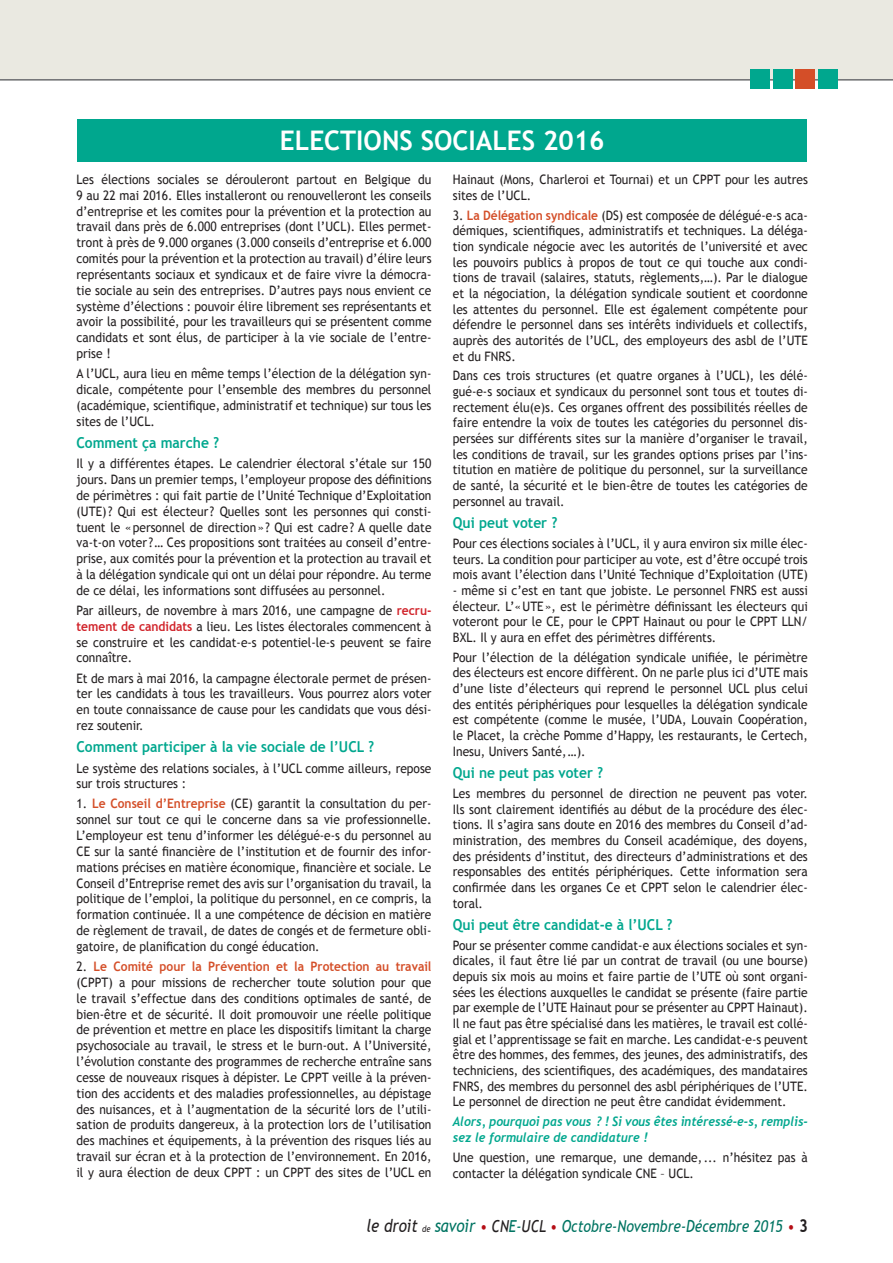
<style>
.page{position:relative;width:893px;height:1263px;background:#fff}
.page>*{position:absolute;margin:0;border:0;box-sizing:border-box;transform-origin:0 0}
.t1{font:700 27px "Trebuchet MS";color:#fff}
.t2{font:italic 16.5px "Trebuchet MS";color:#007462;scale:.85 1}
.t3{font:700 15px "Trebuchet MS";color:#00a78e;scale:.92 1}
.t4{font:13.05px/15.9px "Trebuchet MS";color:#231f20;text-align:justify;scale:.92 1}
.t5{font:italic 700 13.05px/15.6px "Trebuchet";color:#00a78e;scale:.92 1}
.s1{font-weight:700;color:#d1232a}
.s2{font-weight:700;color:#d44e28}
.s3{font-size:17.85px;color:#231f20}
.s4{font-size:9px;color:#231f20}
.s5{font-size:17.85px}
.s6{color:#b50e16}
.s7{color:#231f20}
.s8{font-weight:700;font-style:normal;font-size:17.85px;color:#231f20}
</style>
<div class="page">
<div style="left:0;top:0;width:893px;height:80px;background:#eae9e1"></div>
<hr style="left:0;top:79px;width:893px;height:2px;background:#6c6d70">
<div style="left:751px;top:69px;width:19px;height:19px;background:#00a78e"></div>
<div style="left:773px;top:69px;width:19px;height:19px;background:#00a78e"></div>
<div style="left:796px;top:69px;width:19px;height:19px;background:#d44e28"></div>
<div style="left:818px;top:69px;width:19px;height:19px;background:#00a78e"></div>
<div style="left:77px;top:119px;width:730px;height:43px;background:#00a78e"></div>
<h1 class="t1" style="left:280px;top:123px;width:326px">ELECTIONS SOCIALES 2016</h1>
<p class="t4" style="left:77px;top:172px;width:387px">Les élections sociales se dérouleront partout en Belgique du 9 au 22 mai 2016. Elles installeront ou renouvelleront les conseils d’entreprise et les comites pour la prévention et la protection au travail dans près de 6.000 entreprises (dont l’UCL). Elles permet&shy;tront à près de 9.000 organes (3.000 conseils d’entreprise et 6.000 comités pour la prévention et la protection au travail) d’élire leurs représentants sociaux et syndicaux et de faire vivre la démocra&shy;tie sociale au sein des entreprises. D’autres pays nous envient ce système d’élections : pouvoir élire librement ses représentants et avoir la possibilité, pour les travailleurs qui se présentent comme candidats et sont élus, de participer à la vie sociale de l’entre&shy;prise !</p>
<p class="t4" style="left:77px;top:366px;width:387px">A l’UCL, aura lieu en même temps l’élection de la délégation syn&shy;dicale, compétente pour l’ensemble des membres du personnel (académique, scientifique, administratif et technique) sur tous les sites de l’UCL.</p>
<p class="t3" style="left:77px;top:433px;width:157px">Comment ça marche ?</p>
<p class="t4" style="left:77px;top:456px;width:387px">Il y a différentes étapes. Le calendrier électoral s’étale sur 150 jours. Dans un premier temps, l’employeur propose des définitions de périmètres : qui fait partie de l’Unité Technique d’Exploitation (UTE)? Qui est électeur? Quelles sont les personnes qui consti&shy;tuent le «personnel de direction»? Qui est cadre? A quelle date va-t-on voter?… Ces propositions sont traitées au conseil d’entre&shy;prise, aux comités pour la prévention et la protection au travail et à la délégation syndicale qui ont un délai pour répondre. Au terme de ce délai, les informations sont diffusées au personnel.</p>
<p class="t4" style="left:77px;top:603px;width:387px">Par ailleurs, de novembre à mars 2016, une campagne de <span class="s1">recru&shy;tement de candidats</span> a lieu. Les listes électorales commencent à se construire et les candidat-e-s potentiel-le-s peuvent se faire connaître.</p>
<p class="t4" style="left:77px;top:670px;width:387px">Et de mars à mai 2016, la campagne électorale permet de présen&shy;ter les candidats à tous les travailleurs. Vous pourrez alors voter en toute connaissance de cause pour les candidats que vous dési&shy;rez soutenir.</p>
<p class="t3" style="left:77px;top:738px;width:325px">Comment participer à la vie sociale de l’UCL ?</p>
<p class="t4" style="left:77px;top:760px;width:387px">Le système des relations sociales, à l’UCL comme ailleurs, repose sur trois structures :</p>
<p class="t4" style="left:77px;top:796px;width:387px">1. <span class="s2">Le Conseil d’Entreprise</span> (CE) garantit la consultation du per&shy;sonnel sur tout ce qui le concerne dans sa vie professionnelle.<br>L’employeur est tenu d’informer les délégué-e-s du personnel au CE sur la santé financière de l’institution et de fournir des infor&shy;mations précises en matière économique, financière et sociale. Le Conseil d’Entreprise remet des avis sur l’organisation du travail, la politique de l’emploi, la politique du personnel, en ce compris, la formation continuée. Il a une compétence de décision en matière de règlement de travail, de dates de congés et de fermeture obli&shy;gatoire, de planification du congé éducation.</p>
<p class="t4" style="left:77px;top:959px;width:387px">2. <span class="s2">Le Comité pour la Prévention et la Protection au travail </span>(CPPT) a pour missions de rechercher toute solution pour que le travail s’effectue dans des conditions optimales de santé, de bien-être et de sécurité. Il doit promouvoir une réelle politique de prévention et mettre en place les dispositifs limitant la charge psychosociale au travail, le stress et le burn-out. A l’Université, l’évolution constante des programmes de recherche entraîne sans cesse de nouveaux risques à dépister. Le CPPT veille à la préven&shy;tion des accidents et des maladies professionnelles, au dépistage des nuisances, et à l’augmentation de la sécurité lors de l’utili&shy;sation de produits dangereux, à la protection lors de l’utilisation des machines et équipements, à la prévention des risques liés au travail sur écran et à la protection de l’environnement. En 2016, il y aura élection de deux CPPT : un CPPT des sites de l’UCL en</p>
<p class="t4" style="left:453px;top:172px;width:387px">Hainaut (Mons, Charleroi et Tournai) et un CPPT pour les autres sites de l’UCL.</p>
<p class="t4" style="left:453px;top:207px;width:387px">3. <span class="s2">La Délégation syndicale</span> (DS) est composée de délégué-e-s aca&shy;démiques, scientifiques, administratifs et techniques. La déléga&shy;tion syndicale négocie avec les autorités de l’université et avec les pouvoirs publics à propos de tout ce qui touche aux condi&shy;tions de travail (salaires, statuts, règlements,…). Par le dialogue et la négociation, la délégation syndicale soutient et coordonne les attentes du personnel. Elle est également compétente pour défendre le personnel dans ses intérêts individuels et collectifs, auprès des autorités de l’UCL, des employeurs des asbl de l’UTE et du FNRS.</p>
<p class="t4" style="left:453px;top:368px;width:387px">Dans ces trois structures (et quatre organes à l’UCL), les délé&shy;gué-e-s sociaux et syndicaux du personnel sont tous et toutes di&shy;rectement élu(e)s. Ces organes offrent des possibilités réelles de faire entendre la voix de toutes les catégories du personnel dis&shy;persées sur différents sites sur la manière d’organiser le travail, les conditions de travail, sur les grandes options prises par l’ins&shy;titution en matière de politique du personnel, sur la surveillance de santé, la sécurité et le bien-être de toutes les catégories de personnel au travail.</p>
<p class="t3" style="left:453px;top:513px;width:115px">Qui peut voter ?</p>
<p class="t4" style="left:453px;top:536px;width:387px">Pour ces élections sociales à l’UCL, il y aura environ six mille élec&shy;teurs. La condition pour participer au vote, est d’être occupé trois mois avant l’élection dans l’Unité Technique d’Exploitation (UTE)</p>
<p class="t4" style="left:453px;top:583px;width:387px">- même si c’est en tant que jobiste. Le personnel FNRS est aussi électeur. L’«UTE», est le périmètre définissant les électeurs qui voteront pour le CE, pour le CPPT Hainaut ou pour le CPPT LLN/ BXL. Il y aura en effet des périmètres différents.</p>
<p class="t4" style="left:453px;top:649px;width:387px">Pour l’élection de la délégation syndicale unifiée, le périmètre des électeurs est encore diffèrent. On ne parle plus ici d’UTE mais d’une liste d’électeurs qui reprend le personnel UCL plus celui des entités périphériques pour lesquelles la délégation syndicale est compétente (comme le musée, l’UDA, Louvain Coopération, le Placet, la crèche Pomme d’Happy, les restaurants, le Certech, Inesu, Univers Santé,…).</p>
<p class="t3" style="left:453px;top:763px;width:165px">Qui ne peut pas voter ?</p>
<p class="t4" style="left:453px;top:786px;width:387px">Les membres du personnel de direction ne peuvent pas voter.<br>Ils sont clairement identifiés au début de la procédure des élec&shy;tions. Il s’agira sans doute en 2016 des membres du Conseil d’ad&shy;ministration, des membres du Conseil académique, des doyens, des présidents d’institut, des directeurs d’administrations et des responsables des entités périphériques. Cette information sera confirmée dans les organes Ce et CPPT selon le calendrier élec&shy;toral.</p>
<p class="t3" style="left:453px;top:915px;width:240px">Qui peut être candidat-e à l’UCL ?</p>
<p class="t4" style="left:453px;top:937px;width:387px">Pour se présenter comme candidat-e aux élections sociales et syn&shy;dicales, il faut être lié par un contrat de travail (ou une bourse) depuis six mois au moins et faire partie de l’UTE où sont organi&shy;sées les élections auxquelles le candidat se présente (faire partie par exemple de l’UTE Hainaut pour se présenter au CPPT Hainaut).<br>Il ne faut pas être spécialisé dans les matières, le travail est collé&shy;gial et l’apprentissage se fait en marche. Les candidat-e-s peuvent être des hommes, des femmes, des jeunes, des administratifs, des techniciens, des scientifiques, des académiques, des mandataires FNRS, des membres du personnel des asbl périphériques de l’UTE.<br>Le personnel de direction ne peut être candidat évidemment.</p>
<p class="t5" style="left:453px;top:1114px;width:387px">Alors, pourquoi pas vous ? ! Si vous êtes intéressé-e-s, remplis&shy;sez le formulaire de candidature !</p>
<p class="t4" style="left:453px;top:1149px;width:387px">Une question, une remarque, une demande,... n’hésitez pas à contacter la délégation syndicale CNE – UCL.</p>
<p class="t2" style="left:366px;top:1216px;width:521px"><span class="s3">le droit</span> <span class="s4">de</span> <span class="s5">savoir</span> <span class="s6">•</span> <span class="s7">CN</span>E-<span class="s7">UCL</span> <span class="s6">•</span> Octobre-Novembre-Décembre 2015 <span class="s6">•</span> <span class="s8">3</span></p>
</div>
